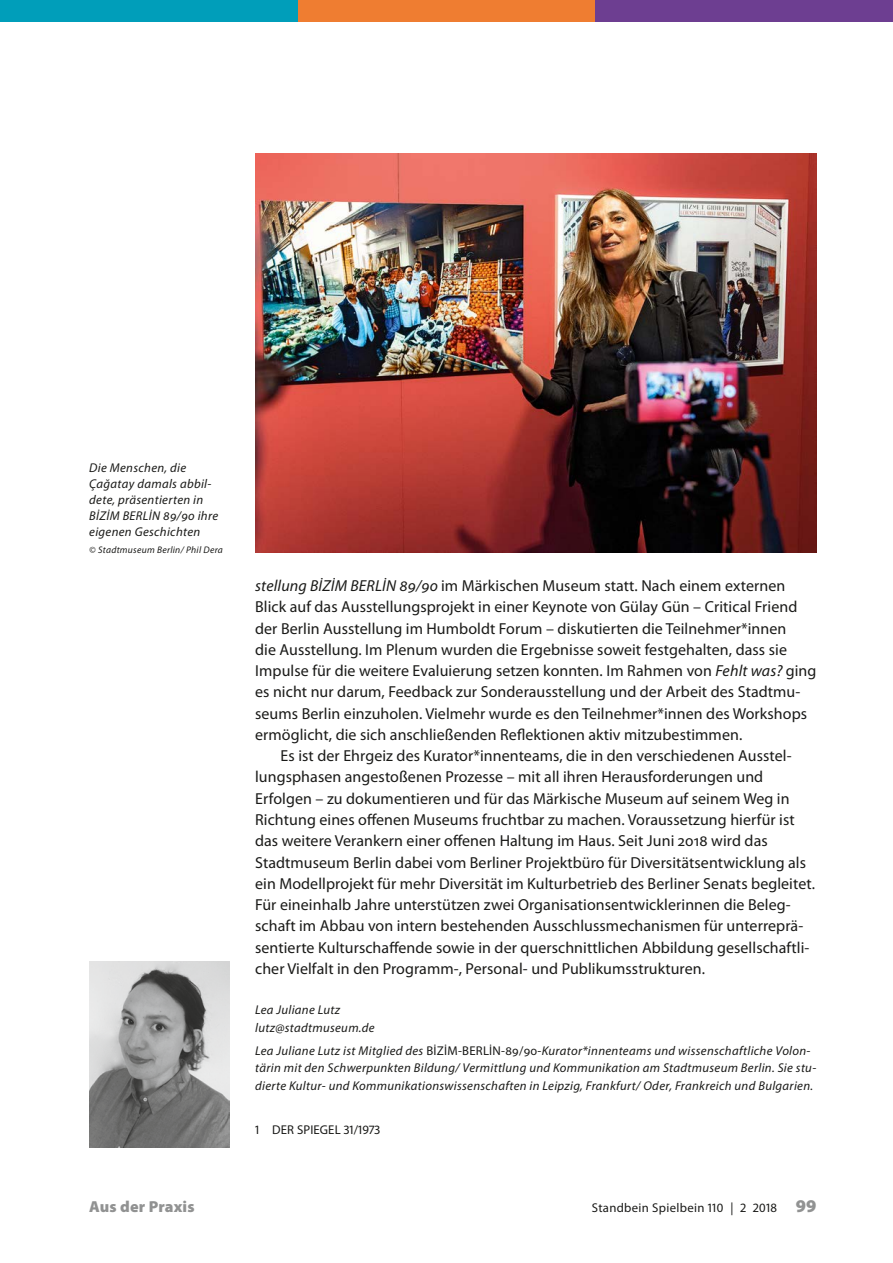
<style>
.page{position:relative;width:893px;height:1263px;background:#fff}
.page>*{position:absolute;margin:0;border:0;box-sizing:border-box;transform-origin:0 0}
.text_einzug{font:15.9px/21.3px "Myriad Pro";letter-spacing:.005em;color:#1a1a18}
.t1{font:900 15.9px "Myriad Pro";letter-spacing:.01em;color:#919292}
.text_autor{font:italic 12.75px/17.5px "Myriad Pro";letter-spacing:.025em;color:#1a1a18}
.text_bu{font:italic 12.75px/15.9px "Myriad Pro";letter-spacing:.025em;color:#1a1a18}
.t2{font:12.75px "Myriad Pro";letter-spacing:.025em;color:#1a1a18}
.text_bu_quelle{font:italic 9.6px "Myriad Pro";letter-spacing:.03em;color:#1a1a18}
.s1{font-style:italic}
.s2{font-style:normal}
.s3{font-weight:900;font-size:18px;color:#919292}
</style>
<div class="page">
<div style="left:0;top:0;width:298px;height:21px;background:#009eba"></div>
<div style="left:298px;top:0;width:297px;height:21px;background:#ef7d31"></div>
<div style="left:595px;top:0;width:298px;height:21px;background:#6d3e91"></div>
<img style="left:255px;top:153px;width:561px;height:400px">
<img style="left:89px;top:961px;width:141px;height:187px">
<p class="text_bu" style="left:89px;top:460px;width:130px">Die Menschen, die<br>Çağatay damals abbil&shy;dete, präsentierten in<br>BİZİM BERLİN 89/90 ihre eigenen Geschichten</p>
<p class="text_bu_quelle" style="left:89px;top:544px;width:135px">© Stadtmuseum Berlin/ Phil Dera</p>
<p class="text_einzug" style="left:255px;top:575px;width:563px"><span class="s1">stellung BİZİM BERLİN 89/90</span> im Märkischen Museum statt. Nach einem externen Blick auf das Ausstellungsprojekt in einer Keynote von Gülay Gün – Critical Friend der Berlin Ausstellung im Humboldt Forum – diskutierten die Teilnehmer*innen<br>die Ausstellung. Im Plenum wurden die Ergebnisse soweit festgehalten, dass sie Impulse für die weitere Evaluierung setzen konnten. Im Rahmen von <span class="s1">Fehlt was?</span> ging es nicht nur darum, Feedback zur Sonderausstellung und der Arbeit des Stadtmu&shy;seums Berlin einzuholen. Vielmehr wurde es den Teilnehmer*innen des Workshops ermöglicht, die sich anschließenden Reflektionen aktiv mitzubestimmen.</p>
<p class="text_einzug" style="left:255px;top:745px;width:561px;text-indent:26px">Es ist der Ehrgeiz des Kurator*innenteams, die in den verschiedenen Ausstel&shy;lungsphasen angestoßenen Prozesse – mit all ihren Herausforderungen und Erfolgen – zu dokumentieren und für das Märkische Museum auf seinem Weg in Richtung eines offenen Museums fruchtbar zu machen. Voraussetzung hierfür ist das weitere Verankern einer offenen Haltung im Haus. Seit Juni 2018 wird das Stadtmuseum Berlin dabei vom Berliner Projektbüro für Diversitätsentwicklung als ein Modellprojekt für mehr Diversität im Kulturbetrieb des Berliner Senats begleitet.<br>Für eineinhalb Jahre unterstützen zwei Organisationsentwicklerinnen die Beleg&shy;schaft im Abbau von intern bestehenden Ausschlussmechanismen für unterreprä&shy;sentierte Kulturschaffende sowie in der querschnittlichen Abbildung gesellschaftli&shy;cher Vielfalt in den Programm-, Personal- und Publikumsstrukturen.</p>
<p class="text_autor" style="left:255px;top:1001px;width:121px">Lea Juliane Lutz lutz@stadtmuseum.de</p>
<p class="text_autor" style="left:255px;top:1041px;width:563px">Lea Juliane Lutz ist Mitglied des <span class="s2">BİZİM-BERLİN-89/90-</span>Kurator*innenteams und wissenschaftliche Volon&shy;tärin mit den Schwerpunkten Bildung/ Vermittlung und Kommunikation am Stadtmuseum Berlin. Sie stu&shy;dierte Kultur- und Kommunikationswissenschaften in Leipzig, Frankfurt/ Oder, Frankreich und Bulgarien.</p>
<p class="t2" style="left:255px;top:1122px;width:125px">1 DER SPIEGEL 31/1973</p>
<p class="t1" style="left:89px;top:1196px;width:107px">Aus der Praxis</p>
<p class="t2" style="left:592px;top:1200px;width:226px">Standbein Spielbein 110 | 2 2018 <span class="s3">99</span></p>
</div>
